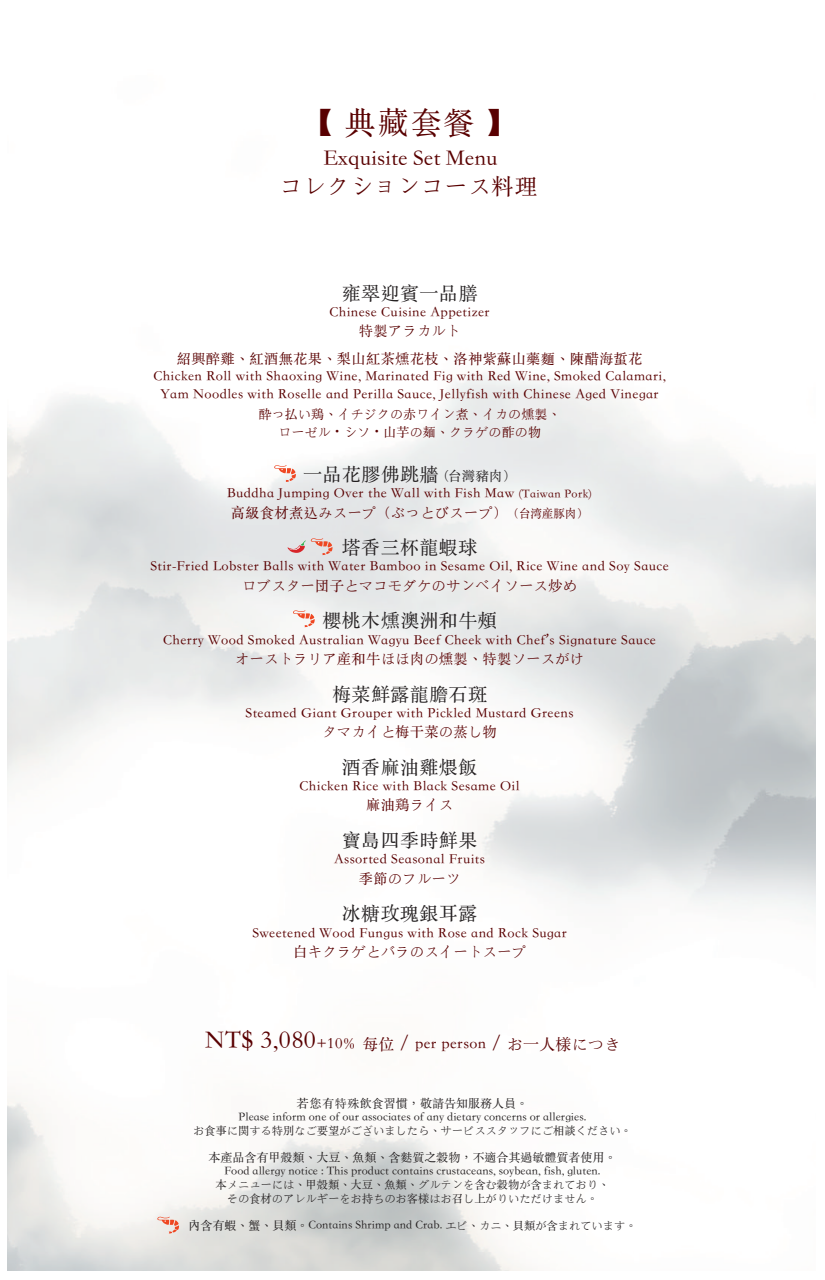
<style>
.page{position:relative;width:825px;height:1280px;background:#fff}
.page>*{position:absolute;margin:0;border:0;box-sizing:border-box;transform-origin:0 0}
.t1{font:31.35px "ST Songti TC Regular";color:#590001}
.t2{font:22.35px/27px "ST Songti TC Regular";letter-spacing:-.005em;color:#590001;text-align:center}
.t3{font:18.9px "ST Songti TC Regular";letter-spacing:.025em;color:#231f20}
.t4{font:15.75px "ST Songti TC Regular";letter-spacing:.025em;color:#590001}
.t5{font:14.25px/18.3px "ST Songti TC Regular";letter-spacing:.025em;color:#590001;text-align:center}
.t6{font:12.75px/18.3px "ST Songti TC Regular";letter-spacing:.025em;color:#590001;text-align:center}
.t7{font:12px/13.5px "ST Songti TC Regular";color:#231f20;text-align:center}
.t8{font:11.25px/13.5px "ST Songti TC Regular";color:#231f20;text-align:center}
.s1{font-family:"Koz Go Pr 6 N"}
.s2{font-size:13.5px}
.s3{font-size:12px}
.s4{font-size:25.2px}
.s5{font-size:18.9px}
.s6{font-size:11.25px}
</style>
<div class="page">
<svg style="left:157px;top:1216px;width:22px;height:17px"></svg>
<svg style="left:274px;top:465px;width:22px;height:17px"></svg>
<svg style="left:293px;top:610px;width:22px;height:17px"></svg>
<svg style="left:287px;top:538px;width:46px;height:17px"></svg>
<svg style="left:805px;top:622px;width:11px;height:23px"></svg>
<h1 class="t1" style="left:302px;top:103px;width:216px">【 典藏套餐 】</h1>
<h2 class="t2" style="left:280px;top:145px;width:259px">Exquisite Set Menu<br>コレクションコース料理</h2>
<h3 class="t3" style="left:342px;top:281px;width:137px">雍翠迎賓一品膳</h3>
<p class="t5" style="left:329px;top:303px;width:162px">Chinese Cuisine Appetizer特製アラカルト</p>
<p class="t5" style="left:153px;top:348px;width:514px">紹興醉雞︑紅酒無花果︑梨山紅茶燻花枝︑洛神紫蘇山藥麵︑陳醋海蜇花<br>Chicken Roll with Shaoxing Wine, Marinated Fig with Red Wine, Smoked Calamari,<br>Yam Noodles with Roselle and Perilla Sauce, Jellyfish with Chinese Aged Vinegar</p>
<p class="t6" style="left:259px;top:404px;width:303px">酔っ払い鶏︑イチジクの赤ワイン煮︑イカの燻製︑ローゼル<span class="s1">・</span>シソ<span class="s1">・</span>山芋の麺︑クラゲの酢の物</p>
<h3 class="t3" style="left:303px;top:462px;width:214px">一品花膠佛跳牆 <span class="s2">(台灣豬肉）</span></h3>
<p class="t5" style="left:227px;top:484px;width:367px;text-align:left">Buddha Jumping Over the Wall with Fish Maw <span class="s3">(Taiwan Pork)</span>高級食材煮込みスープ（ぶっとびスープ）<span class="s3">（台湾産豚肉）</span></p>
<h3 class="t3" style="left:342px;top:536px;width:137px">塔香三杯龍蝦球</h3>
<p class="t5" style="left:150px;top:557px;width:520px">Stir-Fried Lobster Balls with Water Bamboo in Sesame Oil, Rice Wine and Soy Sauceロブスター団子とマコモダケのサンベイソース炒め</p>
<h3 class="t3" style="left:322px;top:609px;width:176px">櫻桃木燻澳洲和牛頰</h3>
<p class="t5" style="left:163px;top:631px;width:494px">Cherry Wood Smoked Australian Wagyu Beef Cheek with Chef’s Signature Sauceオーストラリア産和牛ほほ肉の燻製︑特製ソースがけ</p>
<h3 class="t3" style="left:332px;top:682px;width:156px">梅菜鮮露龍膽石斑</h3>
<p class="t5" style="left:246px;top:704px;width:330px">Steamed Giant Grouper with Pickled Mustard Greensタマカイと梅干菜の蒸し物</p>
<h3 class="t3" style="left:342px;top:755px;width:137px">酒香麻油雞煨飯</h3>
<p class="t5" style="left:300px;top:777px;width:222px">Chicken Rice with Black Sesame Oil麻油鶏ライス</p>
<h3 class="t3" style="left:342px;top:828px;width:137px">寶島四季時鮮果</h3>
<p class="t5" style="left:334px;top:850px;width:152px">Assorted Seasonal Fruits季節のフルーツ</p>
<h3 class="t3" style="left:342px;top:902px;width:137px">冰糖玫瑰銀耳露</h3>
<p class="t5" style="left:252px;top:923px;width:316px">Sweetened Wood Fungus with Rose and Rock Sugar白キクラゲとバラのスイートスープ</p>
<p class="t4" style="left:205px;top:1035px;width:416px"><span class="s4">NT$ 3,080</span>+10% 每位 <span class="s5">/</span> per person <span class="s5">/</span> お一人様につき</p>
<p class="t7" style="left:239px;top:1096px;width:349px">若您有特殊飲食習慣，敬請告知服務人員︒<br>Please inform one of our associates of any dietary concerns or allergies.</p>
<p class="t8" style="left:193px;top:1124px;width:440px">お食事に関する特別なご要望がございましたら︑サービススタッフにご相談ください︒</p>
<p class="t7" style="left:208px;top:1150px;width:410px">本產品含有甲殼類︑大豆︑魚類︑含麩質之穀物，不適合其過敏體質者使用︒<br>Food allergy notice : This product contains crustaceans, soybean, fish, gluten.</p>
<p class="t8" style="left:216px;top:1178px;width:395px">本メニューには︑甲殻類︑大豆︑魚類︑グルテンを含む穀物が含まれており︑その食材のアレルギーをお持ちのお客様はお召し上がりいただけません︒</p>
<p class="t7" style="left:188px;top:1218px;width:450px">內含有蝦︑蟹︑貝類︒Contains Shrimp and Crab. <span class="s6">エビ︑カニ︑貝類が含まれています︒</span></p>
</div>
